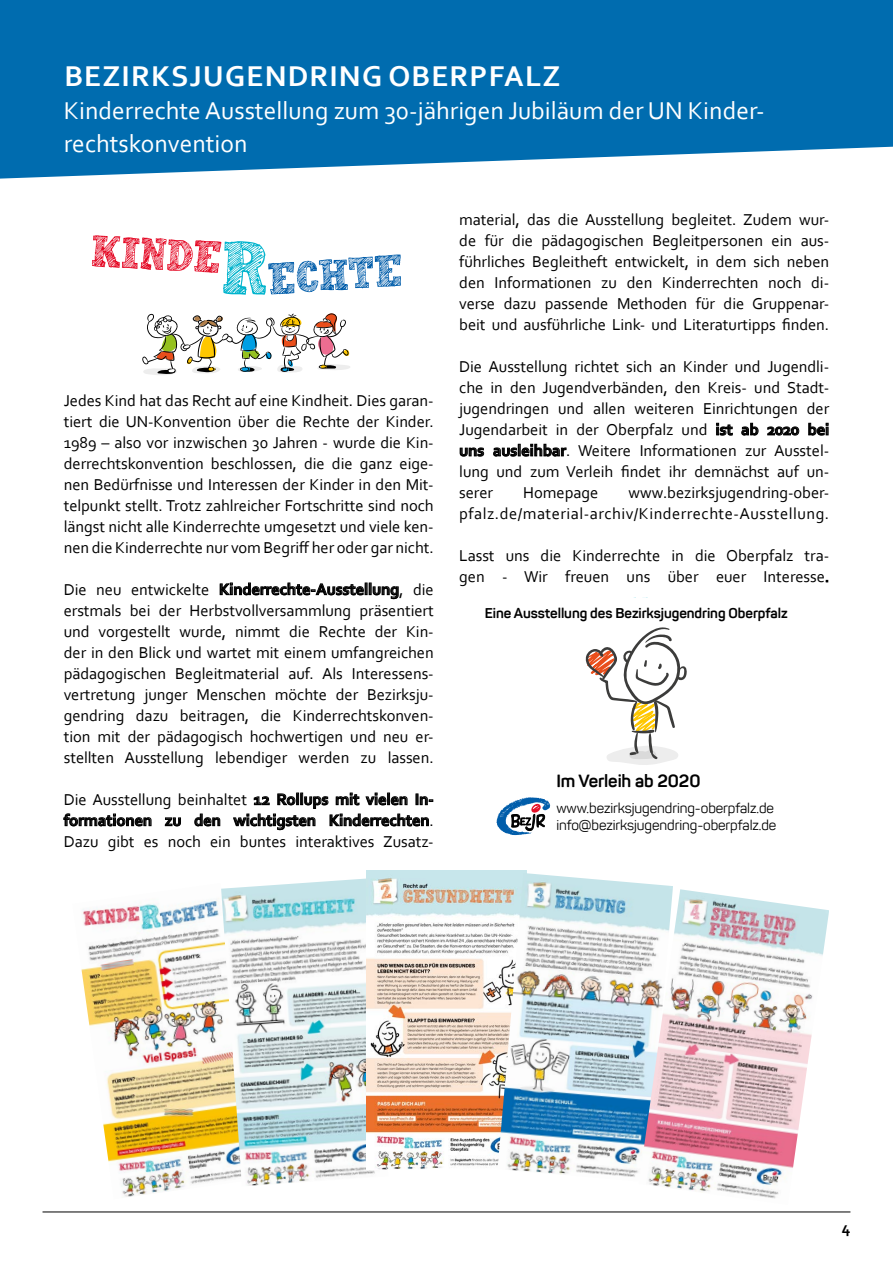
<style>
.page{position:relative;width:893px;height:1263px;background:#fff}
.page>*{position:absolute;margin:0;border:0;box-sizing:border-box;transform-origin:0 0}
.t1{font:700 30px "Corbel";letter-spacing:.04em;color:#fff}
.t2{font:25.5px/33px "Corbel";color:#fff}
.t3{font:700 17.55px "Panton";letter-spacing:-.005em;color:#000}
.t4{font:16.5px/21px "Corbel";letter-spacing:-.005em;color:#000;text-align:justify}
.t5{font:16.5px/21px "Corbel";letter-spacing:.03em;color:#000;text-align:right}
.t6{font:700 16.5px "Corbel";color:#000}
.t7{font:14.1px/17.5px "Panton";letter-spacing:-.005em;color:#000}
.t8{font:700 14.1px "Panton";letter-spacing:-.005em;color:#000}
.s1{font-weight:700}
</style>
<div class="page">
<hr style="left:43px;top:1211px;width:807px;height:1px;background:#000">
<svg style="left:0;top:0;width:893px;height:179px;background:#1779b6"></svg>
<svg style="left:142px;top:313px;width:208px;height:62px"></svg>
<svg style="left:92px;top:235px;width:309px;height:60px"></svg>
<img style="left:81px;top:900px;width:140px;height:297px">
<img style="left:221px;top:878px;width:167px;height:308px">
<img style="left:366px;top:870px;width:160px;height:299px">
<img style="left:497px;top:873px;width:176px;height:304px">
<img style="left:639px;top:889px;width:190px;height:310px">
<svg style="left:585px;top:627px;width:102px;height:138px"></svg>
<svg style="left:496px;top:797px;width:54px;height:38px"></svg>
<h1 class="t1" style="left:64px;top:58px;width:497px">BEZIRKSJUGENDRING OBERPFALZ</h1>
<h2 class="t2" style="left:64px;top:93px;width:702px">Kinderrechte Ausstellung zum 30-jährigen Jubiläum der UN Kinder&shy;rechtskonvention</h2>
<p class="t4" style="left:64px;top:389px;width:371px">Jedes Kind hat das Recht auf eine Kindheit. Dies garan&shy;tiert die UN-Konvention über die Rechte der Kinder.<br>1989 – also vor inzwischen 30 Jahren - wurde die Kin&shy;derrechtskonvention beschlossen, die die ganz eige&shy;nen Bedürfnisse und Interessen der Kinder in den Mit&shy;telpunkt stellt. Trotz zahlreicher Fortschritte sind noch längst nicht alle Kinderrechte umgesetzt und viele ken&shy;nen die Kinderrechte nur vom Begriff her oder gar nicht.</p>
<p class="t4" style="left:64px;top:578px;width:371px">Die neu entwickelte <span class="s1">Kinderrechte-Ausstellung</span>, die erstmals bei der Herbstvollversammlung präsentiert und vorgestellt wurde, nimmt die Rechte der Kin&shy;der in den Blick und wartet mit einem umfangreichen pädagogischen Begleitmaterial auf. Als Interessens&shy;vertretung junger Menschen möchte der Bezirksju&shy;gendring dazu beitragen, die Kinderrechtskonven&shy;tion mit der pädagogisch hochwertigen und neu er&shy;stellten Ausstellung lebendiger werden zu lassen.</p>
<p class="t4" style="left:64px;top:788px;width:372px">Die Ausstellung beinhaltet <span class="s1">12 Rollups mit vielen In&shy;formationen zu den wichtigsten Kinderrechten</span>.<br>Dazu gibt es noch ein buntes interaktives Zusatz-</p>
<p class="t4" style="left:459px;top:208px;width:371px">material, das die Ausstellung begleitet. Zudem wur&shy;de für die pädagogischen Begleitpersonen ein aus&shy;führliches Begleitheft entwickelt, in dem sich neben den Informationen zu den Kinderrechten noch di&shy;verse dazu passende Methoden für die Gruppenar&shy;beit und ausführliche Link- und Literaturtipps finden.</p>
<p class="t4" style="left:459px;top:356px;width:371px">Die Ausstellung richtet sich an Kinder und Jugendli&shy;che in den Jugendverbänden, den Kreis- und Stadt&shy;jugendringen und allen weiteren Einrichtungen der Jugendarbeit in der Oberpfalz und <span class="s1">ist ab 2020 bei uns ausleihbar</span>. Weitere Informationen zur Ausstel&shy;lung und zum Verleih findet ihr demnächst auf un&shy;serer</p>
<p class="t5" style="left:459px;top:481px;width:372px">www.bezirksjugendring-ober&shy;pfalz.de/material-archiv/Kinderrechte-Ausstellung.</p>
<p class="t4" style="left:459px;top:544px;width:371px">Lasst uns die Kinderrechte in die Oberpfalz tra&shy;gen - Wir freuen uns über euer Interesse.</p>
<p class="t4" style="left:523px;top:481px;width:76px">Homepage</p>
<p class="t8" style="left:485px;top:604px;width:304px">Eine Ausstellung des Bezirksjugendring Oberpfalz</p>
<p class="t3" style="left:556px;top:770px;width:146px">Im Verleih ab 2020</p>
<p class="t7" style="left:556px;top:799px;width:222px">www.bezirksjugendring-oberpfalz.de info@bezirksjugendring-oberpfalz.de</p>
<p class="t6" style="left:842px;top:1217px;width:10px">4</p>
</div>
